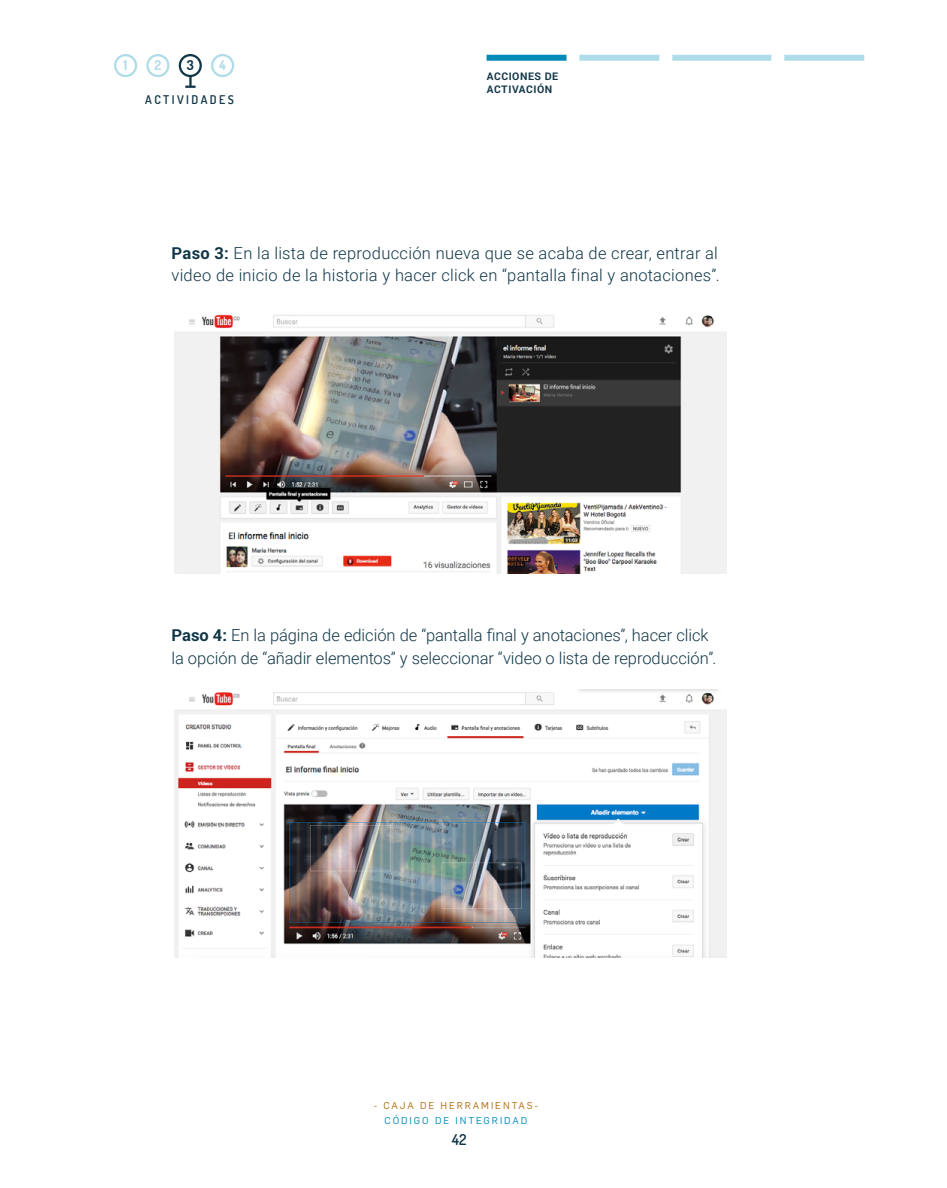
<style>
.page{position:relative;width:947px;height:1188px;background:#fff}
.page>*{position:absolute;margin:0;border:0;box-sizing:border-box;transform-origin:0 0}
.t1{font:300 16.5px/22.5px "Roboto";letter-spacing:.005em;color:#103647}
.t2{font:600 15px "Dosis";color:#103647}
.t3{font:700 13.5px "Dosis";color:#afdce9}
.t4{font:700 13.5px "Dosis";color:#103647}
.t5{font:600 12px "Dosis";letter-spacing:.2em;color:#103647}
.t6{font:700 10.5px/13.5px "Roboto";letter-spacing:.05em;color:#103647}
.t7{font:9.75px "Flama";letter-spacing:.2em;color:#b06e0e}
.t8{font:9.75px "Flama";letter-spacing:.2em;color:#008ab7}
.s1{font-weight:700}
</style>
<div class="page">
<div style="left:114px;top:54px;width:23px;height:23px;border:2px solid #afdce9;border-radius:50%"></div>
<div style="left:146px;top:54px;width:23px;height:23px;border:2px solid #afdce9;border-radius:50%"></div>
<div style="left:179px;top:54px;width:23px;height:23px;border:2px solid #103647;border-radius:50%"></div>
<div style="left:211px;top:54px;width:23px;height:23px;border:2px solid #afdce9;border-radius:50%"></div>
<svg style="left:185px;top:76px;width:11px;height:12px"></svg>
<div style="left:486px;top:55px;width:80px;height:6px;background:#008ab7"></div>
<div style="left:579px;top:55px;width:80px;height:6px;background:#afdce9"></div>
<div style="left:672px;top:55px;width:99px;height:6px;background:#afdce9"></div>
<div style="left:784px;top:55px;width:80px;height:6px;background:#afdce9"></div>
<img style="left:174px;top:314px;width:552px;height:259px">
<img style="left:174px;top:689px;width:552px;height:268px">
<p class="t3" style="left:124px;top:57px;width:5px">1</p>
<p class="t3" style="left:154px;top:57px;width:8px">2</p>
<p class="t4" style="left:187px;top:57px;width:9px">3</p>
<p class="t3" style="left:219px;top:57px;width:8px">4</p>
<p class="t5" style="left:145px;top:92px;width:90px">ACTIVIDADES</p>
<p class="t6" style="left:487px;top:70px;width:73px">ACCIONES DE<br>ACTIVACIÓN</p>
<p class="t1" style="left:171px;top:242px;width:550px"><span class="s1">Paso 3:</span> En la lista de reproducción nueva que se acaba de crear, entrar al video de inicio de la historia y hacer click en “pantalla final y anotaciones”.</p>
<p class="t1" style="left:171px;top:625px;width:546px"><span class="s1">Paso 4:</span> En la página de edición de “pantalla final y anotaciones”, hacer click la opción de “añadir elementos” y seleccionar “video o lista de reproducción”.</p>
<p class="t7" style="left:374px;top:1099px;width:166px">- CAJA DE HERRAMIENTAS-</p>
<p class="t8" style="left:384px;top:1114px;width:144px">CÓDIGO DE INTEGRIDAD</p>
<p class="t2" style="left:452px;top:1130px;width:16px">42</p>
</div>
